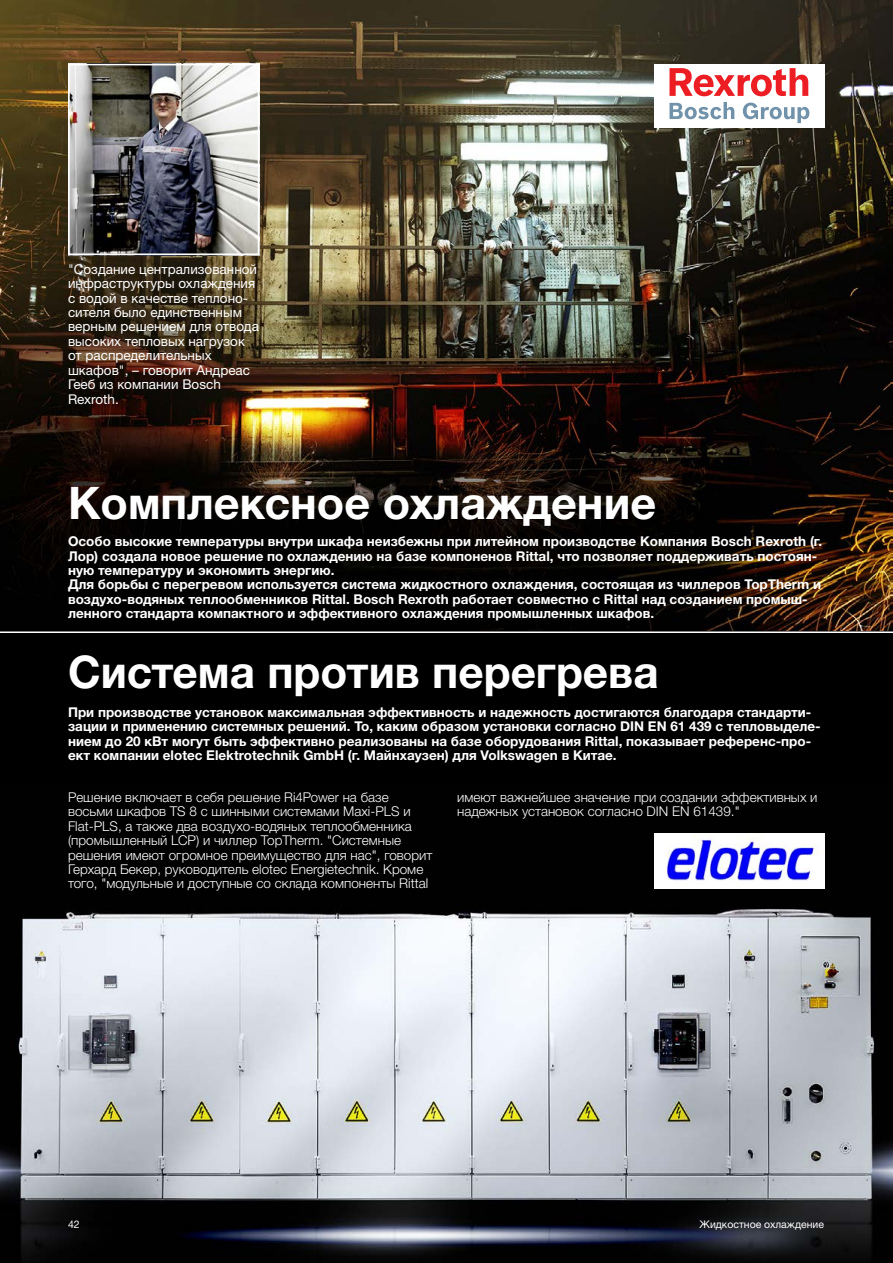
<style>
.page{position:relative;width:893px;height:1263px;background:#fff}
.page>*{position:absolute;margin:0;border:0;box-sizing:border-box;transform-origin:0 0}
.t1{font:700 45px "Neue Helvetica For Rittal";color:#fff}
.t2{font:700 13.5px/14.4px "Neue Helvetica For Rittal";color:#fff}
.t3{font:300 13.5px/14.4px "Neue Helvetica For Rittal";color:#fff}
.t4{font:13.5px/14.4px "Neue Helvetica For Rittal";color:#fff}
.t5{font:10.5px "Neue Helvetica For Rittal";color:#fff}
</style>
<div class="page">
<img style="left:0;top:0;width:893px;height:785px">
<img style="left:0;top:785px;width:893px;height:478px">
<hr style="left:0;top:631px;width:893px;height:2px;background:#fff">
<img style="left:71px;top:67px;width:185px;height:185px">
<div style="left:68px;top:64px;width:191px;height:191px;border:2px solid #fff"></div>
<div style="left:655px;top:64px;width:170px;height:64px;background:#fff"></div>
<svg style="left:669px;top:102px;width:65px;height:17px"></svg>
<svg style="left:743px;top:103px;width:66px;height:20px"></svg>
<svg style="left:669px;top:68px;width:139px;height:28px"></svg>
<img style="left:655px;top:833px;width:169px;height:56px">
<p class="t4" style="left:68px;top:262px;width:192px">"Создание централизованной инфраструктуры охлаждения с водой в качестве теплоно&shy;сителя было единственным верным решением для отвода высоких тепловых нагрузок от распределительных шкафов", – говорит Андреас<br>Гееб из компании Bosch<br>Rexroth.</p>
<h1 class="t1" style="left:68px;top:475px;width:590px">Комплексное охлаждение</h1>
<p class="t2" style="left:68px;top:534px;width:756px">Особо высокие температуры внутри шкафа неизбежны при литейном производстве Компания Bosch Rexroth (г.<br>Лор) создала новое решение по охлаждению на базе компоненов Rittal, что позволяет поддерживать постоян&shy;ную температуру и экономить энергию.<br>Для борьбы с перегревом используется система жидкостного охлаждения, состоящая из чиллеров TopTherm и воздухо-водяных теплообменников Rittal. Bosch Rexroth работает совместно с Rittal над созданием промыш&shy;ленного стандарта компактного и эффективного охлаждения промышленных шкафов.</p>
<h1 class="t1" style="left:68px;top:645px;width:592px">Система против перегрева</h1>
<p class="t2" style="left:68px;top:705px;width:754px">При производстве установок максимальная эффективность и надежность достигаются благодаря стандарти&shy;зации и применению системных решений. То, каким образом установки согласно DIN EN 61 439 с тепловыделе&shy;нием до 20 кВт могут быть эффективно реализованы на базе оборудования Rittal, показывает референс-про&shy;ект компании elotec Elektrotechnik GmbH (г. Майнхаузен) для Volkswagen в Китае.</p>
<p class="t3" style="left:68px;top:790px;width:366px">Решение включает в себя решение Ri4Power на базе восьми шкафов TS 8 с шинными системами Maxi-PLS и Flat-PLS, а также два воздухо-водяных теплообменника (промышленный LCP) и чиллер TopTherm. "Системные решения имеют огромное преимущество для нас", говорит Герхард Бекер, руководитель elotec Energietechnik. Кроме того, "модульные и доступные со склада компоненты Rittal</p>
<p class="t3" style="left:457px;top:790px;width:362px">имеют важнейшее значение при создании эффективных и надежных установок согласно DIN EN 61439."</p>
<p class="t5" style="left:68px;top:1218px;width:13px">42</p>
<p class="t5" style="left:700px;top:1218px;width:126px">Жидкостное охлаждение</p>
</div>
